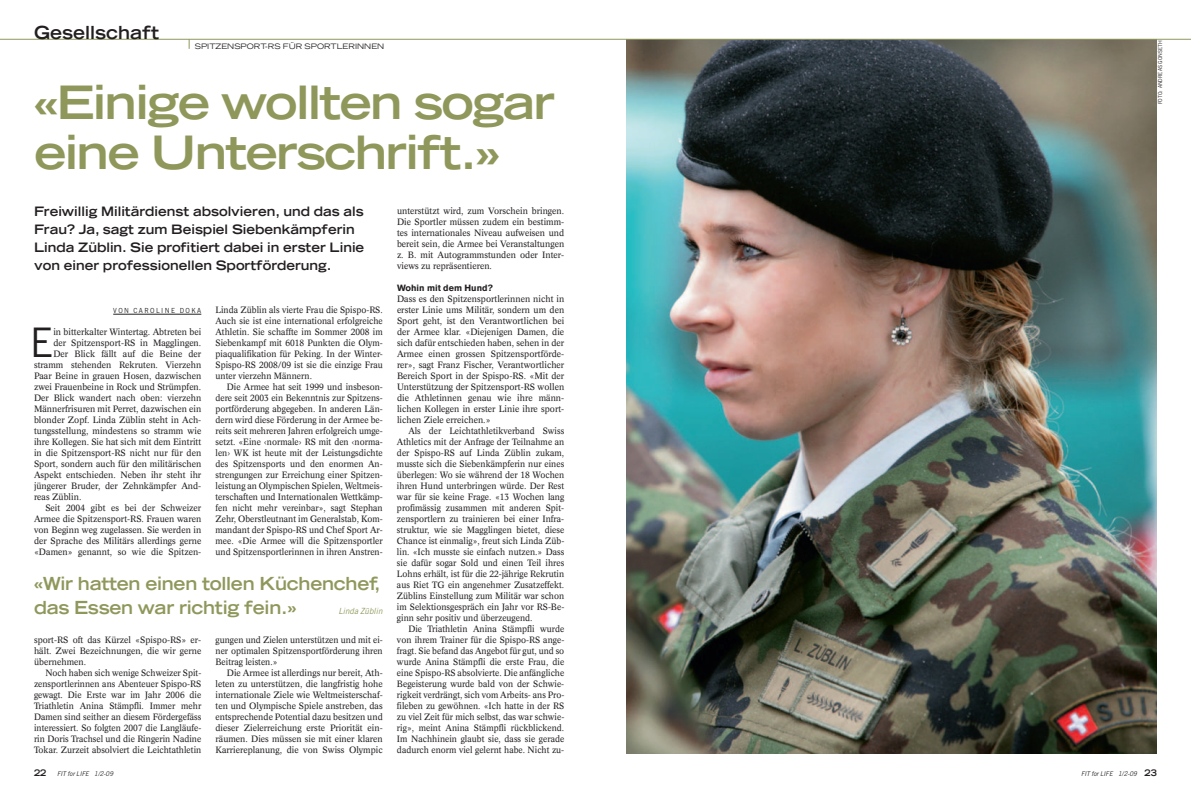
<style>
.page{position:relative;width:1191px;height:794px;background:#fff}
.page>*{position:absolute;margin:0;border:0;box-sizing:border-box;transform-origin:0 0}
.t1{font:700 expanded 46px/50px "Trade Gothic LH";letter-spacing:-.035em;color:#8f975b;scale:1.06 1}
.t2{font:40.8px "Trade Gothic";color:#231f20;scale:.95 1}
.t3{font:700 expanded 18px/24px "Trade Gothic LH";letter-spacing:-.015em;color:#8f975b}
.t4{font:700 expanded 18px "Trade Gothic LH";color:#231f20}
.t5{font:700 expanded 13px/18px "Trade Gothic LH";color:#231f20}
.t6{font:9px/11px "Concorde";color:#231f20;text-align:justify;scale:.94 1}
.t7{font:9px/11px "Concorde";color:#231f20;text-align:justify;scale:.96 1}
.t8{font:700 9px "Akzidenz Grotesk BE";color:#231f20}
.t9{font:italic 8.5px "Trade Gothic";color:#8f975b;scale:.95 1}
.t10{font:expanded 7.5px "Trade Gothic LH";color:#231f20}
.t11{font:7px "Trade Gothic";letter-spacing:.215em;color:#231f20;scale:.95 1}
.t12{font:italic 6.5px "Trade Gothic";color:#231f20;scale:.95 1}
.t13{font:5.5px "Trade Gothic";color:#231f20;scale:.95 1}
.s1{font-family:"Trade Gothic LH";font-weight:700;font-style:normal;font-stretch:expanded;font-size:9px}
</style>
<div class="page">
<hr style="left:113px;top:314px;width:88px;height:1px;background:#231f20">
<img style="left:627px;top:40px;width:530px;height:713px">
<hr style="left:0;top:39px;width:1191px;height:1px;background:#8f975b">
<h3 class="t4" style="left:34px;top:26px;width:126px">Gesellschaft</h3>
<p class="t10" style="left:195px;top:43px;width:191px">SPITZENSPORT-RS FÜR SPORTLERINNEN</p>
<p class="t13" style="left:1158px;top:104px;width:69px;rotate:-90deg">FOTO: ANDREAS GONSETH</p>
<h1 class="t1" style="left:34px;top:82px;width:493px">«Einige wollten sogar eine Unterschrift.»</h1>
<h3 class="t5" style="left:34px;top:204px;width:332px">Freiwillig Militärdienst absolvieren, und das als Frau? Ja, sagt zum Beispiel Siebenkämpferin Linda Züblin. Sie profitiert dabei in erster Linie von einer professionellen Sportförderung.</h3>
<p class="t7" style="left:397px;top:206px;width:176px">unterstützt wird, zum Vorschein bringen.<br>Die Sportler müssen zudem ein bestimm&shy;tes internationales Niveau aufweisen und bereit sein, die Armee bei Veranstaltungen z. B. mit Autogrammstunden oder Inter&shy;views zu repräsentieren.</p>
<p class="t8" style="left:397px;top:285px;width:97px">Wohin mit dem Hund?</p>
<p class="t7" style="left:397px;top:294px;width:176px">Dass es den Spitzensportlerinnen nicht in erster Linie ums Militär, sondern um den Sport geht, ist den Verantwortlichen bei der Armee klar. «Diejenigen Damen, die sich dafür entschieden haben, sehen in der Armee einen grossen Spitzensportförde&shy;rer», sagt Franz Fischer, Verantwortlicher Bereich Sport in der Spispo-RS. «Mit der Unterstützung der Spitzensport-RS wollen die Athletinnen genau wie ihre männ&shy;lichen Kollegen in erster Linie ihre sport&shy;lichen Ziele erreichen.»</p>
<p class="t6" style="left:397px;top:426px;width:179px;text-indent:11px">Als der Leichtathletikverband Swiss Athletics mit der Anfrage der Teilnahme an der Spispo-RS auf Linda Züblin zukam, musste sich die Siebenkämpferin nur eines überlegen: Wo sie während der 18 Wochen ihren Hund unterbringen würde. Der Rest war für sie keine Frage. «13 Wochen lang profimässig zusammen mit anderen Spit&shy;zensportlern zu trainieren bei einer Infra&shy;struktur, wie sie Magglingen bietet, diese Chance ist einmalig», freut sich Linda Züb&shy;lin. «Ich musste sie einfach nutzen.» Dass sie dafür sogar Sold und einen Teil ihres Lohns erhält, ist für die 22-jährige Rekrutin aus Riet TG ein angenehmer Zusatzeffekt.<br>Züblins Einstellung zum Militär war schon im Selektionsgespräch ein Jahr vor RS-Be&shy;ginn sehr positiv und überzeugend.</p>
<p class="t6" style="left:397px;top:624px;width:179px;text-indent:11px">Die Triathletin Anina Stämpfli wurde von ihrem Trainer für die Spispo-RS ange&shy;fragt. Sie befand das Angebot für gut, und so wurde Anina Stämpfli die erste Frau, die eine Spispo-RS absolvierte. Die anfängliche Begeisterung wurde bald von der Schwie&shy;rigkeit verdrängt, sich vom Arbeits- ans Pro&shy;fileben zu gewöhnen. «Ich hatte in der RS zu viel Zeit für mich selbst, das war schwie&shy;rig», meint Anina Stämpfli rückblickend.<br>Im Nachhinein glaubt sie, dass sie gerade dadurch enorm viel gelernt habe. Nicht zu-</p>
<p class="t6" style="left:215px;top:305px;width:179px">Linda Züblin als vierte Frau die Spispo-RS.<br>Auch sie ist eine international erfolgreiche Athletin. Sie schaffte im Sommer 2008 im Siebenkampf mit 6018 Punkten die Olym&shy;piaqualifikation für Peking. In der Winter-Spispo-RS 2008/09 ist sie die einzige Frau unter vierzehn Männern.</p>
<p class="t6" style="left:215px;top:382px;width:179px;text-indent:11px">Die Armee hat seit 1999 und insbeson&shy;dere seit 2003 ein Bekenntnis zur Spitzens&shy;portförderung abgegeben. In anderen Län&shy;dern wird diese Förderung in der Armee be&shy;reits seit mehreren Jahren erfolgreich umge&shy;setzt. «Eine ‹normale› RS mit den ‹norma&shy;len› WK ist heute mit der Leistungsdichte des Spitzensports und den enormen An&shy;strengungen zur Erreichung einer Spitzen&shy;leistung an Olympischen Spielen, Weltmeis&shy;terschaften und Internationalen Wettkämp&shy;fen nicht mehr vereinbar», sagt Stephan Zehr, Oberstleutnant im Generalstab, Kom&shy;mandant der Spispo-RS und Chef Sport Ar&shy;mee. «Die Armee will die Spitzensportler und Spitzensportlerinnen in ihren Anstren-</p>
<p class="t11" style="left:113px;top:308px;width:94px">VON CAROLINE DOKA</p>
<h2 class="t2" style="left:30px;top:328px;width:26px">E</h2>
<p class="t7" style="left:53px;top:327px;width:156px">in bitterkalter Wintertag. Abtreten bei</p>
<p class="t7" style="left:53px;top:338px;width:156px">der Spitzensport-RS in Magglingen.</p>
<p class="t7" style="left:53px;top:349px;width:156px">Der Blick fällt auf die Beine der</p>
<p class="t7" style="left:34px;top:360px;width:176px">stramm stehenden Rekruten. Vierzehn</p>
<p class="t7" style="left:34px;top:371px;width:176px">Paar Beine in grauen Hosen, dazwischen</p>
<p class="t7" style="left:34px;top:382px;width:176px">zwei Frauenbeine in Rock und Strümpfen.</p>
<p class="t7" style="left:34px;top:393px;width:176px">Der Blick wandert nach oben: vierzehn</p>
<p class="t7" style="left:34px;top:404px;width:176px">Männerfrisuren mit Perret, dazwischen ein</p>
<p class="t7" style="left:34px;top:415px;width:176px">blonder Zopf. Linda Züblin steht in Ach-</p>
<p class="t7" style="left:34px;top:426px;width:176px">tungsstellung, mindestens so stramm wie</p>
<p class="t7" style="left:34px;top:437px;width:176px">ihre Kollegen. Sie hat sich mit dem Eintritt</p>
<p class="t7" style="left:34px;top:448px;width:176px">in die Spitzensport-RS nicht nur für den</p>
<p class="t7" style="left:34px;top:459px;width:176px">Sport, sondern auch für den militärischen</p>
<p class="t7" style="left:34px;top:470px;width:176px">Aspekt entschieden. Neben ihr steht ihr</p>
<p class="t7" style="left:34px;top:481px;width:176px">jüngerer Bruder, der Zehnkämpfer And-</p>
<p class="t7" style="left:34px;top:492px;width:51px">reas Züblin.</p>
<p class="t7" style="left:45px;top:503px;width:164px">Seit 2004 gibt es bei der Schweizer</p>
<p class="t7" style="left:34px;top:514px;width:176px">Armee die Spitzensport-RS. Frauen waren</p>
<p class="t7" style="left:34px;top:525px;width:176px">von Beginn weg zugelassen. Sie werden in</p>
<p class="t7" style="left:34px;top:536px;width:176px">der Sprache des Militärs allerdings gerne</p>
<p class="t7" style="left:34px;top:547px;width:176px">«Damen» genannt, so wie die Spitzen-</p>
<h3 class="t3" style="left:34px;top:573px;width:348px">«Wir hatten einen tollen Küchenchef, das Essen war richtig fein.»</h3>
<p class="t9" style="left:338px;top:608px;width:50px">Linda Züblin</p>
<p class="t6" style="left:215px;top:635px;width:179px">gungen und Zielen unterstützen und mit ei&shy;ner optimalen Spitzensportförderung ihren Beitrag leisten.»</p>
<p class="t7" style="left:215px;top:668px;width:176px;text-indent:11px">Die Armee ist allerdings nur bereit, Ath&shy;leten zu unterstützen, die langfristig hohe internationale Ziele wie Weltmeisterschaf&shy;ten und Olympische Spiele anstreben, das entsprechende Potential dazu besitzen und dieser Zielerreichung erste Priorität ein&shy;räumen. Dies müssen sie mit einer klaren Karriereplanung, die von Swiss Olympic</p>
<p class="t7" style="left:34px;top:635px;width:176px">sport-RS oft das Kürzel «Spispo-RS» er&shy;hält. Zwei Bezeichnungen, die wir gerne übernehmen.</p>
<p class="t6" style="left:34px;top:668px;width:179px;text-indent:11px">Noch haben sich wenige Schweizer Spit&shy;zensportlerinnen ans Abenteuer Spispo-RS gewagt. Die Erste war im Jahr 2006 die Triathletin Anina Stämpfli. Immer mehr Damen sind seither an diesem Fördergefäss interessiert. So folgten 2007 die Langläufe&shy;rin Doris Trachsel und die Ringerin Nadine Tokar. Zurzeit absolviert die Leichtathletin</p>
<p class="t12" style="left:34px;top:771px;width:86px"><span class="s1">2 2</span> FIT forLIFE 1/2-09</p>
<p class="t12" style="left:1081px;top:771px;width:81px">FIT forLIFE 1/2-09 <span class="s1">2 3</span></p>
</div>
